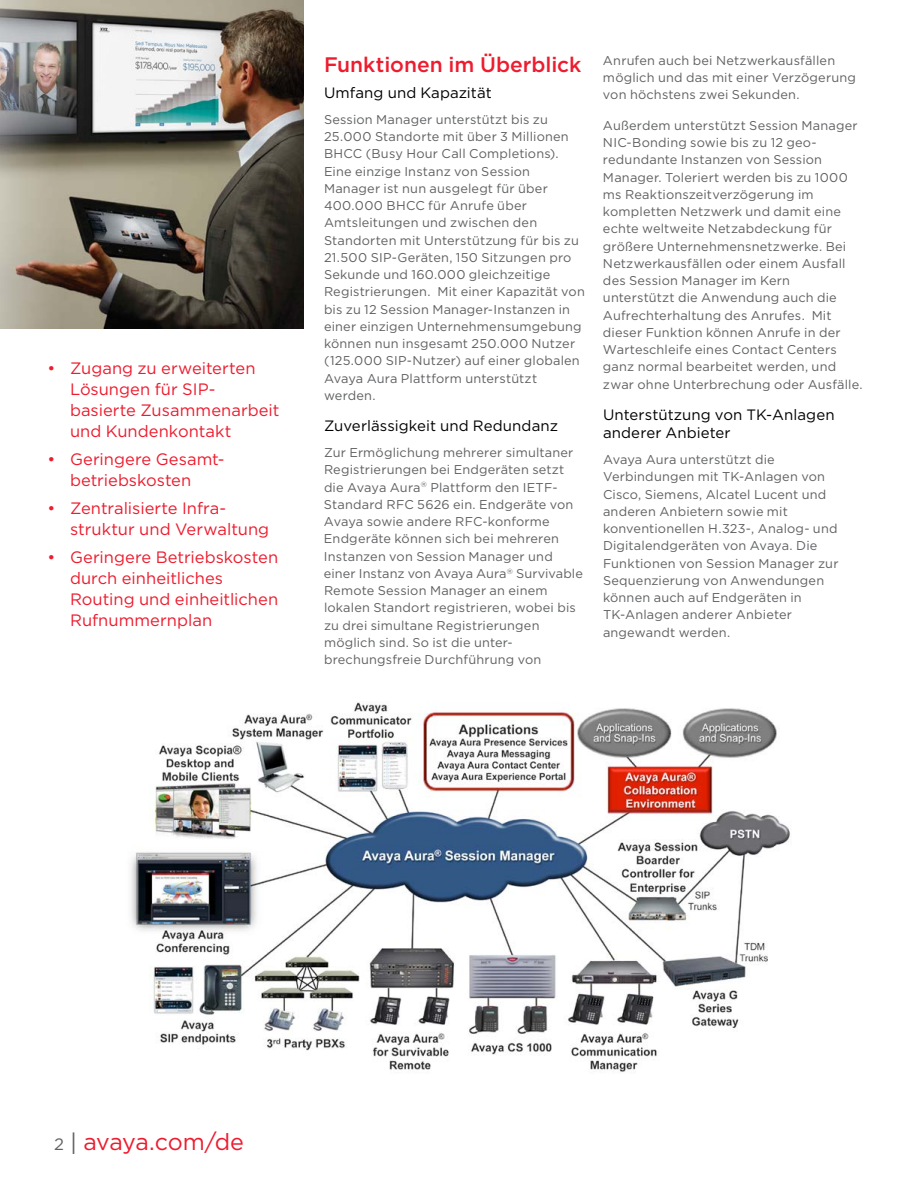
<style>
.page{position:relative;width:918px;height:1188px;background:#fff}
.page>*{position:absolute;margin:0;border:0;box-sizing:border-box;transform-origin:0 0}
.t1{font:23.25px "Gotham";letter-spacing:-.015em;color:#ed1c2e}
.t2{font:500 21px "Gotham";color:#ed1c2e}
.t3{font:16.5px/21px "Gotham";color:#ed1c2e}
.t4{font:15px/18px "Gotham";letter-spacing:.005em;color:#000}
.t5{font:12.75px/17.2px "Gotham";letter-spacing:.015em;color:#5f6062}
.s1{font-size:16.5px;color:#5f6062}
.s2{color:#5f6062}
</style>
<div class="page">
<img style="left:0;top:0;width:304px;height:328px">
<img style="left:131px;top:702px;width:659px;height:371px">
<p class="t3" style="left:70px;top:358px;width:211px;text-indent:-23px">• Zugang zu erweiterten<br>Lösungen für SIP&shy;basierte Zusammenarbeit und Kundenkontakt</p>
<p class="t3" style="left:70px;top:448px;width:156px;text-indent:-23px">• Geringere Gesamt&shy;betriebskosten</p>
<p class="t3" style="left:70px;top:497px;width:201px;text-indent:-23px">• Zentralisierte Infra&shy;struktur und Verwaltung</p>
<p class="t3" style="left:70px;top:546px;width:210px;text-indent:-23px">• Geringere Betriebskosten durch einheitliches<br>Routing und einheitlichen<br>Rufnummernplan</p>
<h2 class="t2" style="left:324px;top:52px;width:259px">Funktionen im Überblick</h2>
<p class="t4" style="left:324px;top:83px;width:169px">Umfang und Kapazität</p>
<p class="t5" style="left:324px;top:110px;width:262px">Session Manager unterstützt bis zu 25.000 Standorte mit über 3 Millionen BHCC (Busy Hour Call Completions).<br>Eine einzige Instanz von Session Manager ist nun ausgelegt für über 400.000 BHCC für Anrufe über Amtsleitungen und zwischen den Standorten mit Unterstützung für bis zu 21.500 SIP-Geräten, 150 Sitzungen pro Sekunde und 160.000 gleichzeitige Registrierungen. Mit einer Kapazität von bis zu 12 Session Manager-Instanzen in einer einzigen Unternehmensumgebung können nun insgesamt 250.000 Nutzer (125.000 SIP-Nutzer) auf einer globalen Avaya Aura Plattform unterstützt werden.</p>
<p class="t4" style="left:324px;top:417px;width:236px">Zuverlässigkeit und Redundanz</p>
<p class="t5" style="left:324px;top:444px;width:260px">Zur Ermöglichung mehrerer simultaner Registrierungen bei Endgeräten setzt die Avaya Aura<sup>®</sup> Plattform den IETF-Standard RFC 5626 ein. Endgeräte von Avaya sowie andere RFC-konforme Endgeräte können sich bei mehreren Instanzen von Session Manager und einer Instanz von Avaya Aura<sup>®</sup> Survivable Remote Session Manager an einem lokalen Standort registrieren, wobei bis zu drei simultane Registrierungen möglich sind. So ist die unter&shy;brechungsfreie Durchführung von</p>
<p class="t5" style="left:603px;top:51px;width:254px">Anrufen auch bei Netzwerkausfällen möglich und das mit einer Verzögerung von höchstens zwei Sekunden.</p>
<p class="t5" style="left:603px;top:117px;width:261px">Außerdem unterstützt Session Manager NIC-Bonding sowie bis zu 12 geo&shy;redundante Instanzen von Session Manager. Toleriert werden bis zu 1000 ms Reaktionszeitverzögerung im kompletten Netzwerk und damit eine echte weltweite Netzabdeckung für größere Unternehmensnetzwerke. Bei Netzwerkausfällen oder einem Ausfall des Session Manager im Kern unterstützt die Anwendung auch die Aufrechterhaltung des Anrufes. Mit dieser Funktion können Anrufe in der Warteschleife eines Contact Centers ganz normal bearbeitet werden, und zwar ohne Unterbrechung oder Ausfälle.</p>
<p class="t4" style="left:603px;top:406px;width:233px">Unterstützung von TK-Anlagen anderer Anbieter</p>
<p class="t5" style="left:603px;top:451px;width:237px">Avaya Aura unterstützt die<br>Verbindungen mit TK-Anlagen von<br>Cisco, Siemens, Alcatel Lucent und anderen Anbietern sowie mit konventionellen H.323-, Analog- und<br>Digitalendgeräten von Avaya. Die<br>Funktionen von Session Manager zur<br>Sequenzierung von Anwendungen können auch auf Endgeräten in<br>TK-Anlagen anderer Anbieter angewandt werden.</p>
<h1 class="t1" style="left:54px;top:1129px;width:191px"><span class="s1">2</span> <span class="s2">|</span> avaya.com/de</h1>
</div>
